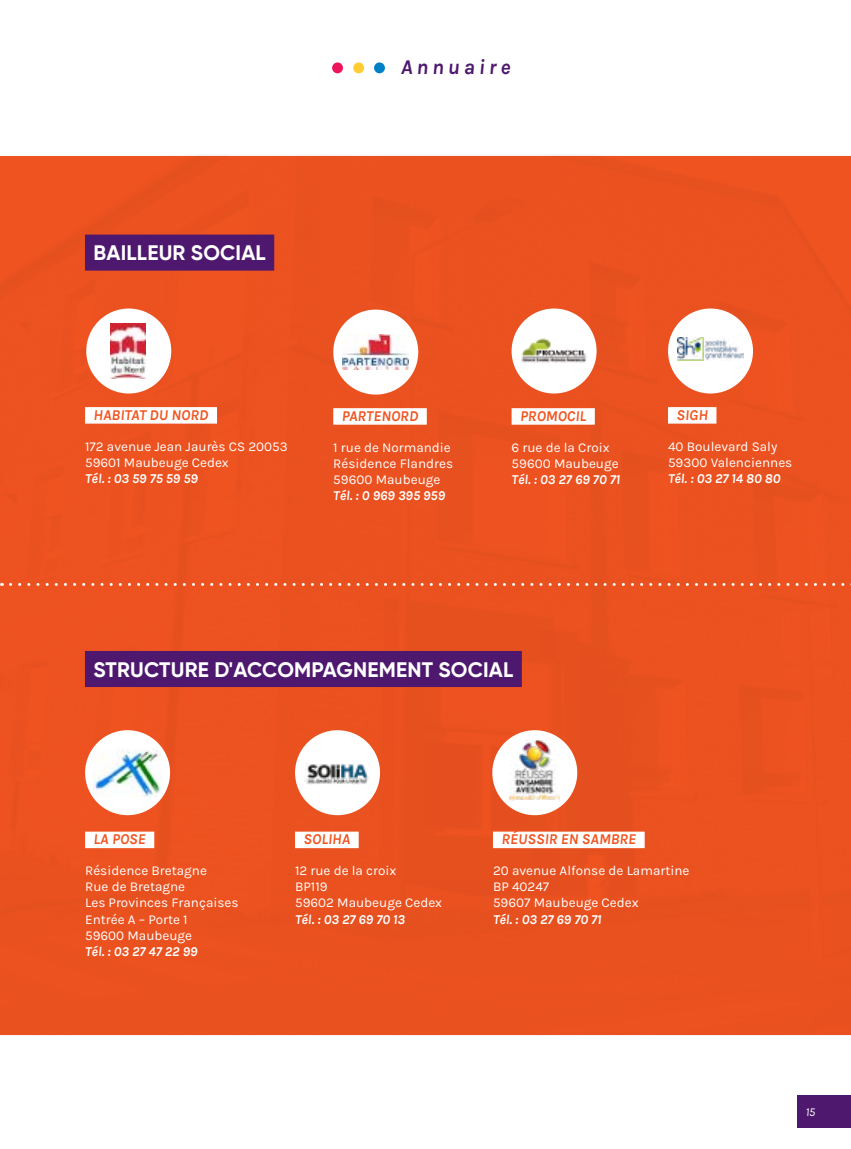
<style>
.page{position:relative;width:851px;height:1149px;background:#fff}
.page>*{position:absolute;margin:0;border:0;box-sizing:border-box;transform-origin:0 0}
.t1{font:700 21px "Gilroy";letter-spacing:.01em;color:#fff}
.t2{font:italic 21px "Karla";letter-spacing:.185em;color:#4d186e}
.t3{font:italic 15px "Karla";color:#f05622}
.t4{font:13.5px/16.2px "Karla";color:#fff}
.t5{font:italic 13.5px "Karla";color:#fff}
.t6{font:italic 12px "Karla";color:#fff}
</style>
<div class="page">
<div style="left:0;top:155px;width:850px;height:879px;background:#ea5120"></div>
<div style="left:353px;top:62px;width:11px;height:11px;background:#ffcc31;border-radius:50%"></div>
<div style="left:332px;top:62px;width:11px;height:11px;background:#ed145b;border-radius:50%"></div>
<div style="left:374px;top:62px;width:11px;height:11px;background:#0080c6;border-radius:50%"></div>
<div style="left:797px;top:1095px;width:53px;height:32px;background:#4d186e"></div>
<div style="left:85px;top:234px;width:189px;height:36px;background:#4d186e"></div>
<div style="left:85px;top:407px;width:132px;height:16px;background:#fff"></div>
<div style="left:85px;top:831px;width:69px;height:16px;background:#fff"></div>
<div style="left:333px;top:408px;width:93px;height:16px;background:#fff"></div>
<div style="left:511px;top:408px;width:83px;height:16px;background:#fff"></div>
<div style="left:668px;top:407px;width:48px;height:16px;background:#fff"></div>
<div style="left:295px;top:831px;width:63px;height:16px;background:#fff"></div>
<div style="left:493px;top:831px;width:151px;height:16px;background:#fff"></div>
<div style="left:86px;top:308px;width:85px;height:85px;background:#fff;border-radius:50%"></div>
<img style="left:110px;top:323px;width:35px;height:55px">
<div style="left:333px;top:309px;width:85px;height:85px;background:#fff;border-radius:50%"></div>
<img style="left:342px;top:334px;width:67px;height:35px">
<div style="left:511px;top:308px;width:85px;height:85px;background:#fff;border-radius:50%"></div>
<img style="left:521px;top:338px;width:66px;height:25px">
<div style="left:668px;top:308px;width:84px;height:85px;background:#fff;border-radius:50%"></div>
<img style="left:677px;top:337px;width:66px;height:23px">
<div style="left:85px;top:730px;width:85px;height:85px;background:#fff;border-radius:50%"></div>
<img style="left:93px;top:749px;width:69px;height:47px">
<div style="left:295px;top:730px;width:85px;height:85px;background:#fff;border-radius:50%"></div>
<img style="left:304px;top:763px;width:65px;height:21px">
<div style="left:492px;top:730px;width:85px;height:85px;background:#fff;border-radius:50%"></div>
<img style="left:509px;top:739px;width:50px;height:60px">
<div style="left:85px;top:650px;width:436px;height:36px;background:#4d186e"></div>
<svg style="left:10px;top:582px;width:841px;height:3px;background:#ee7148"></svg>
<h1 class="t2" style="left:400px;top:53px;width:111px">Annuaire</h1>
<h1 class="t1" style="left:94px;top:239px;width:174px">BAILLEUR SOCIAL</h1>
<p class="t3" style="left:94px;top:405px;width:116px">HABITAT DU NORD</p>
<p class="t4" style="left:85px;top:437px;width:204px">172 avenue Jean Jaurès CS 20053<br>59601 Maubeuge Cedex</p>
<p class="t5" style="left:85px;top:469px;width:114px">Tél. : 03 59 75 59 59</p>
<p class="t3" style="left:342px;top:406px;width:78px">PARTENORD</p>
<p class="t4" style="left:333px;top:438px;width:121px">1 rue de Normandie<br>Résidence Flandres<br>59600 Maubeuge</p>
<p class="t5" style="left:333px;top:487px;width:113px">Tél. : 0 969 395 959</p>
<p class="t3" style="left:520px;top:406px;width:68px">PROMOCIL</p>
<p class="t4" style="left:511px;top:438px;width:109px">6 rue de la Croix<br>59600 Maubeuge</p>
<p class="t5" style="left:511px;top:470px;width:110px">Tél. : 03 27 69 70 71</p>
<p class="t3" style="left:676px;top:405px;width:33px">SIGH</p>
<p class="t4" style="left:668px;top:437px;width:126px">40 Boulevard Saly<br>59300 Valenciennes</p>
<p class="t5" style="left:668px;top:469px;width:114px">Tél. : 03 27 14 80 80</p>
<h1 class="t1" style="left:94px;top:655px;width:421px">STRUCTURE D'ACCOMPAGNEMENT SOCIAL</h1>
<p class="t3" style="left:94px;top:829px;width:54px">LA POSE</p>
<p class="t4" style="left:85px;top:861px;width:155px">Résidence Bretagne<br>Rue de Bretagne<br>Les Provinces Françaises<br>Entrée A – Porte 1<br>59600 Maubeuge</p>
<p class="t5" style="left:85px;top:942px;width:114px">Tél. : 03 27 47 22 99</p>
<p class="t3" style="left:303px;top:829px;width:48px">SOLIHA</p>
<p class="t4" style="left:295px;top:861px;width:149px">12 rue de la croix<br>BP119<br>59602 Maubeuge Cedex</p>
<p class="t5" style="left:295px;top:910px;width:112px">Tél. : 03 27 69 70 13</p>
<p class="t3" style="left:501px;top:829px;width:136px">RÉUSSIR EN SAMBRE</p>
<p class="t4" style="left:493px;top:861px;width:198px">20 avenue Alfonse de Lamartine<br>BP 40247<br>59607 Maubeuge Cedex</p>
<p class="t5" style="left:493px;top:910px;width:110px">Tél. : 03 27 69 70 71</p>
<p class="t6" style="left:805px;top:1103px;width:11px">15</p>
</div>
